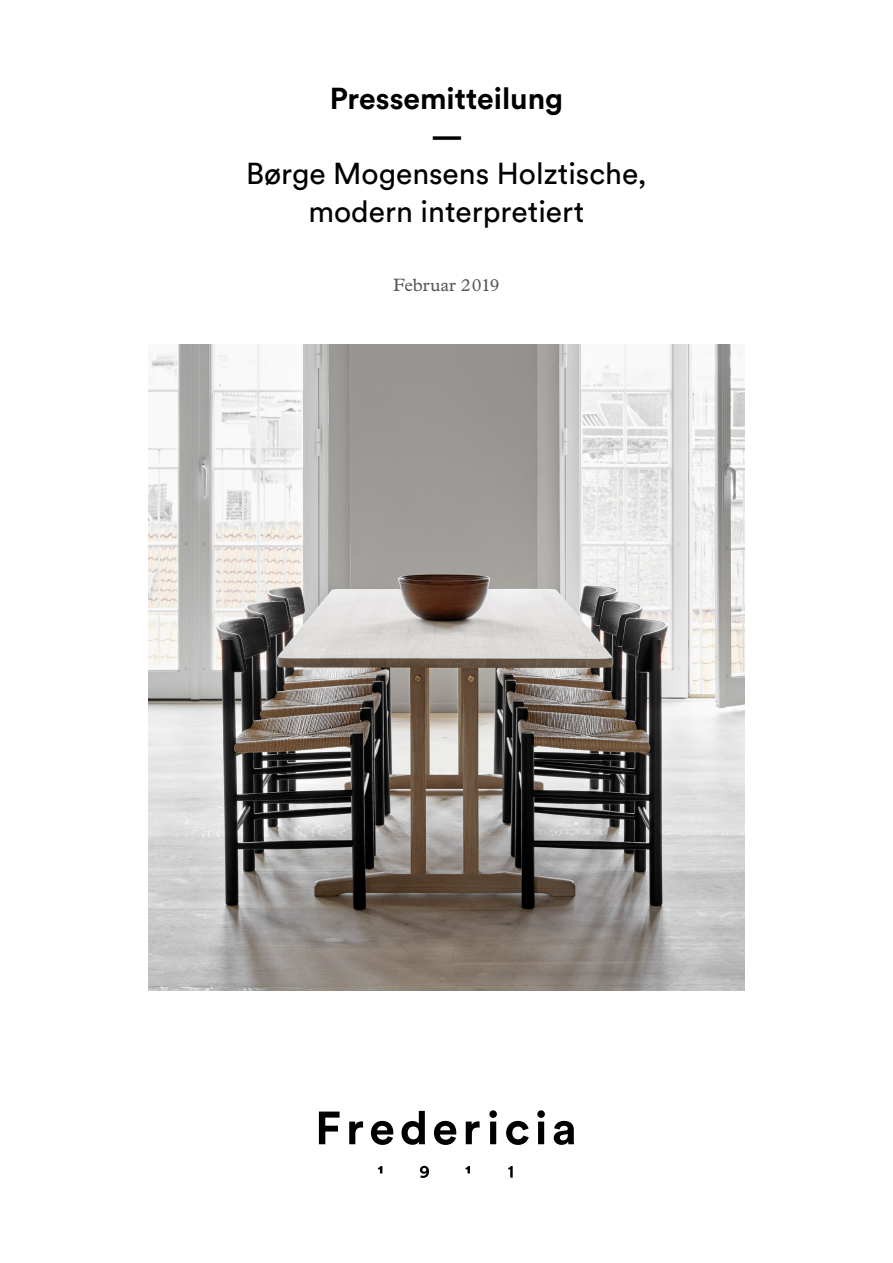
<style>
.page{position:relative;width:893px;height:1263px;background:#fff}
.page>*{position:absolute;margin:0;border:0;box-sizing:border-box;transform-origin:0 0}
.t1{font:30px/37.5px "Circular Std";color:#000;text-align:center}
.t2{font:700 30px/37.5px "Circular Std";color:#000;text-align:center}
.t3{font:18px "Plantin Std";color:#575756}
</style>
<div class="page">
<img style="left:149px;top:344px;width:595px;height:647px">
<svg style="left:319px;top:1111px;width:21px;height:33px"></svg>
<svg style="left:349px;top:1121px;width:14px;height:23px"></svg>
<svg style="left:371px;top:1121px;width:22px;height:24px"></svg>
<svg style="left:401px;top:1111px;width:24px;height:34px"></svg>
<svg style="left:434px;top:1121px;width:22px;height:24px"></svg>
<svg style="left:466px;top:1121px;width:14px;height:23px"></svg>
<svg style="left:489px;top:1110px;width:8px;height:34px"></svg>
<svg style="left:506px;top:1121px;width:23px;height:24px"></svg>
<svg style="left:537px;top:1110px;width:8px;height:34px"></svg>
<svg style="left:554px;top:1121px;width:20px;height:24px"></svg>
<svg style="left:420px;top:1166px;width:9px;height:12px"></svg>
<svg style="left:508px;top:1166px;width:5px;height:12px"></svg>
<svg style="left:466px;top:1166px;width:4px;height:7px"></svg>
<svg style="left:378px;top:1166px;width:4px;height:7px"></svg>
<p class="t2" style="left:330px;top:79px;width:235px">Pressemitteilung —</p>
<p class="t1" style="left:246px;top:155px;width:402px">Børge Mogensens Holztische, modern interpretiert</p>
<p class="t3" style="left:393px;top:274px;width:108px">Februar 2019</p>
</div>
